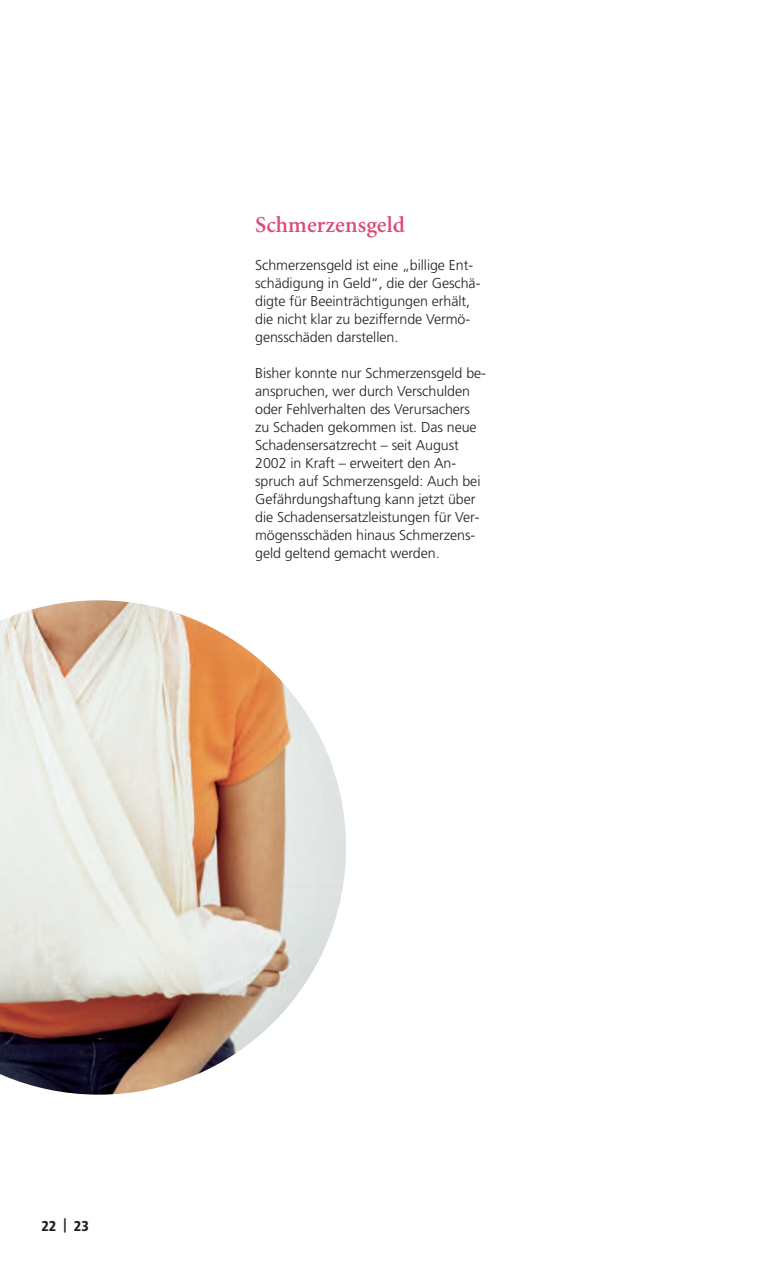
<style>
.page{position:relative;width:774px;height:1263px;background:#fff}
.page>*{position:absolute;margin:0;border:0;box-sizing:border-box;transform-origin:0 0}
.t1{font:600 22.8px "Minion";letter-spacing:.005em;color:#db4c74}
.t2{font:300 14.25px/18px "Frutiger LT";letter-spacing:-.005em;color:#231f20}
.t3{font:900 condensed 14.25px "Frutiger LT";color:#231f20}
</style>
<div class="page">
<img style="left:0;top:600px;width:346px;height:495px">
<h1 class="t1" style="left:255px;top:216px;width:151px">Schmerzensgeld</h1>
<p class="t2" style="left:255px;top:256px;width:227px">Schmerzensgeld ist eine „billige Ent&shy;schädigung in Geld“, die der Geschä&shy;digte für Beeinträchtigungen erhält, die nicht klar zu beziffernde Vermö&shy;gensschäden darstellen.</p>
<p class="t2" style="left:255px;top:364px;width:232px">Bisher konnte nur Schmerzensgeld be&shy;anspruchen, wer durch Verschulden oder Fehlverhalten des Verursachers zu Schaden gekommen ist. Das neue Schadensersatzrecht – seit August 2002 in Kraft – erweitert den An&shy;spruch auf Schmerzensgeld: Auch bei Gefährdungshaftung kann jetzt über die Schadensersatzleistungen für Ver&shy;mögensschäden hinaus Schmerzens&shy;geld geltend gemacht werden.</p>
<p class="t3" style="left:64px;top:1215px;width:5px">|</p>
<p class="t3" style="left:41px;top:1217px;width:49px">22 23</p>
</div>
